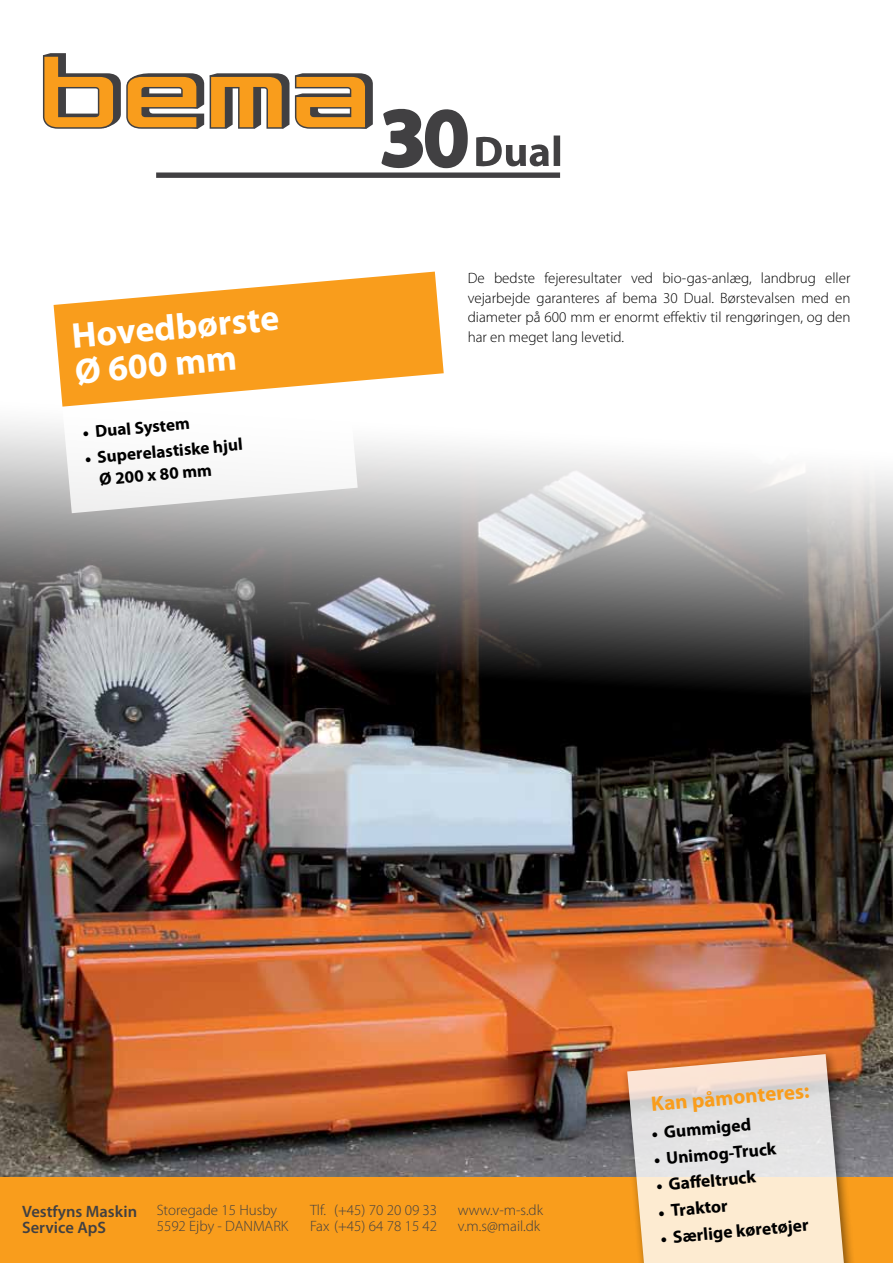
<style>
.page{position:relative;width:893px;height:1263px;background:#fff}
.page>*{position:absolute;margin:0;border:0;box-sizing:border-box;transform-origin:0 0}
.t1{font:700 36px "Myriad Pro";color:#fff}
.t2{font:700 21px "Myriad Pro";color:#f99d1c}
.t3{font:700 17.55px "Myriad Pro";color:#000}
.t4{font:700 17.25px/22.5px "Myriad Pro";color:#000}
.t5{font:600 16.5px/16.5px "Myriad Pro";color:#414042}
.t6{font:300 15px/19.5px "Myriad Pro";color:#000;text-align:justify}
.t7{font:300 15px/16.5px "Myriad Pro";color:#414042}
.s1{font-family:"Minion Pro";font-weight:400;font-size:18px}
</style>
<div class="page">
<img style="left:0;top:421px;width:893px;height:757px">
<div style="left:0;top:1178px;width:893px;height:85px;background:#f99d1c"></div>
<svg style="left:43px;top:53px;width:517px;height:125px"></svg>
<svg style="left:62px;top:421px;width:296px;height:92px"></svg>
<svg style="left:54px;top:272px;width:390px;height:135px;fill:#f99d1c"></svg>
<div style="left:621px;top:1048px;width:236px;height:215px;background:#000;opacity:.6"></div>
<svg style="left:627px;top:1054px;width:218px;height:209px;background:#e8d6c4"></svg>
<h1 class="t1" style="left:70px;top:312px;width:209px;rotate:-5deg">Hovedbørste</h1>
<h1 class="t1" style="left:73px;top:348px;width:164px;rotate:-5deg">Ø 600 mm</h1>
<p class="t4" style="left:81px;top:421px;width:109px;rotate:-5deg"><span class="s1">•</span> Dual System</p>
<p class="t4" style="left:96px;top:445px;width:147px;text-indent:-13px;rotate:-5deg"><span class="s1">•</span> Superelastiske hjul<br>Ø 200 x 80 mm</p>
<p class="t6" style="left:468px;top:268px;width:384px">De bedste fejeresultater ved bio-gas-anlæg, landbrug eller vejarbejde garanteres af bema 30 Dual. Børstevalsen med en diameter på 600 mm er enormt effektiv til rengøringen, og den</p>
<p class="t6" style="left:468px;top:327px;width:158px">har en meget lang levetid.</p>
<h2 class="t2" style="left:650px;top:1091px;width:160px;rotate:-5deg">Kan påmonteres:</h2>
<p class="t5" style="left:22px;top:1202px;width:116px">Vestfyns Maskin<br>Service ApS</p>
<p class="t7" style="left:157px;top:1201px;width:133px">Storegade 15 Husby<br>5592 Ejby - DANMARK</p>
<p class="t7" style="left:310px;top:1201px;width:129px">Tlf. (+45) 70 20 09 33<br>Fax (+45) 64 78 15 42</p>
<p class="t7" style="left:458px;top:1201px;width:87px">www.v-m-s.dk v.m.s@mail.dk</p>
<p class="t3" style="left:650px;top:1122px;width:102px;rotate:-5deg"><span class="s1">•</span> Gummiged</p>
<p class="t3" style="left:652px;top:1148px;width:125px;rotate:-5deg"><span class="s1">•</span> Unimog-Truck</p>
<p class="t3" style="left:655px;top:1174px;width:102px;rotate:-5deg"><span class="s1">•</span> Gaffeltruck</p>
<p class="t3" style="left:657px;top:1200px;width:71px;rotate:-5deg"><span class="s1">•</span> Traktor</p>
<p class="t3" style="left:659px;top:1226px;width:150px;rotate:-5deg"><span class="s1">•</span> Særlige køretøjer</p>
</div>
